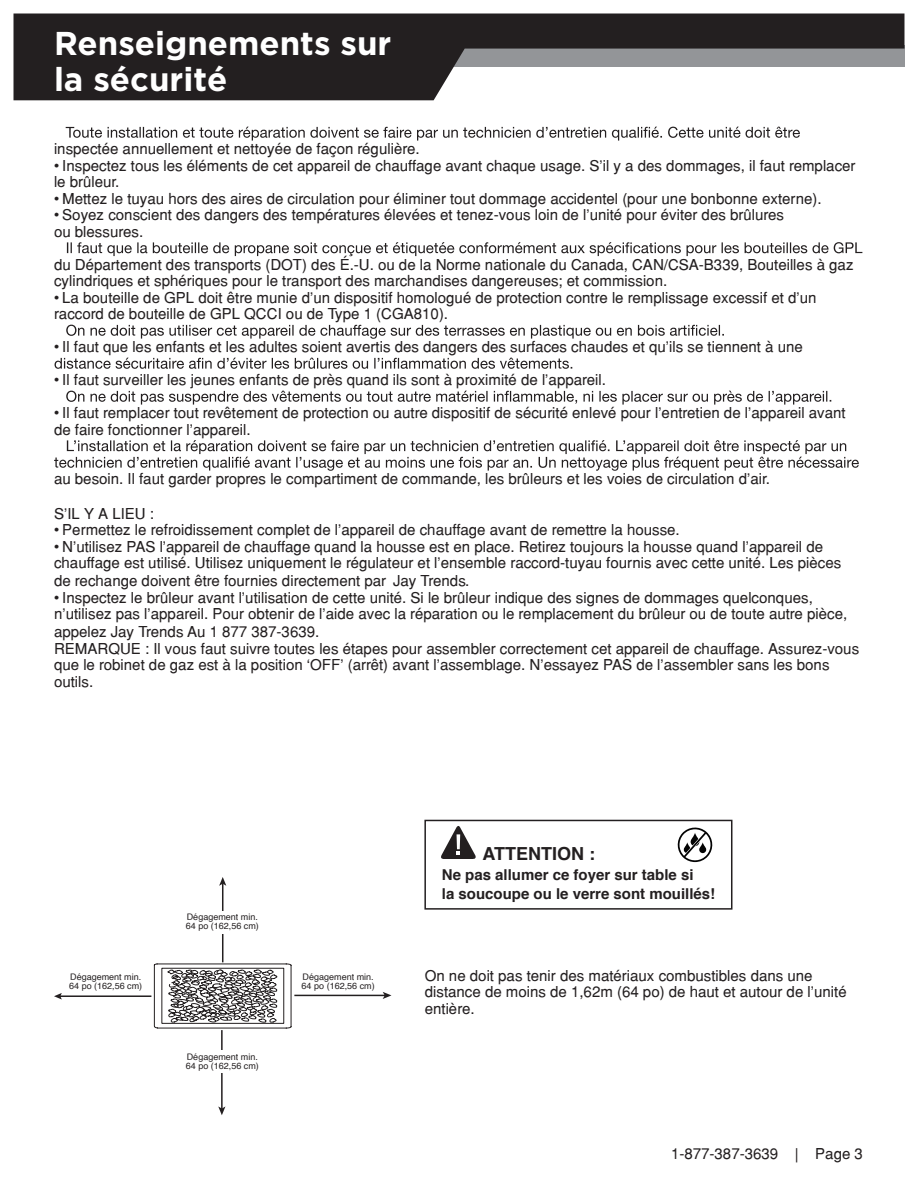
<style>
.page{position:relative;width:918px;height:1188px;background:#fff}
.page>*{position:absolute;margin:0;border:0;box-sizing:border-box;transform-origin:0 0}
.t1{font:700 33px/36px "Gotham";color:#fff}
.t2{font:700 18px "Helvetica";color:#231f20}
.t3{font:15px/16.5px "Helvetica";color:#231f20}
.t4{font:700 15px/19.5px "Helvetica";color:#231f20}
.t5{font:9px/9px "Helvetica";color:#231f20}
</style>
<div class="page">
<svg style="left:14px;top:14px;width:890px;height:86px;fill:#231f20"></svg>
<hr style="left:59px;top:995px;width:92px;height:2px;background:#231f20">
<svg style="left:54px;top:993px;width:8px;height:7px"></svg>
<hr style="left:221px;top:1030px;width:2px;height:79px;background:#231f20">
<svg style="left:218px;top:1106px;width:7px;height:9px"></svg>
<hr style="left:222px;top:883px;width:1px;height:79px;background:#231f20">
<svg style="left:219px;top:877px;width:7px;height:9px"></svg>
<hr style="left:294px;top:995px;width:91px;height:1px;background:#231f20">
<svg style="left:383px;top:992px;width:8px;height:7px"></svg>
<svg style="left:154px;top:963px;width:138px;height:66px"></svg>
<div style="left:169px;top:911px;width:107px;height:22px;background:#fff"></div>
<div style="left:168px;top:1051px;width:107px;height:22px;background:#fff"></div>
<svg style="left:66px;top:127px;width:734px;height:14px"></svg>
<svg style="left:67px;top:242px;width:795px;height:14px"></svg>
<svg style="left:66px;top:325px;width:658px;height:14px"></svg>
<svg style="left:55px;top:358px;width:517px;height:11px"></svg>
<svg style="left:66px;top:391px;width:765px;height:14px"></svg>
<svg style="left:54px;top:440px;width:805px;height:31px"></svg>
<svg style="left:441px;top:826px;width:35px;height:33px"></svg>
<div style="left:424px;top:820px;width:308px;height:90px;border:2px solid #231f20"></div>
<svg style="left:677px;top:827px;width:36px;height:35px"></svg>
<h1 class="t1" style="left:54px;top:25px;width:339px">Renseignements sur la sécurité</h1>
<p class="t3" style="left:54px;top:140px;width:367px">inspectée annuellement et nettoyée de façon régulière.</p>
<p class="t3" style="left:54px;top:157px;width:803px">• Inspectez tous les éléments de cet appareil de chauffage avant chaque usage. S’il y a des dommages, il faut remplacer le brûleur.</p>
<p class="t3" style="left:54px;top:190px;width:769px">• Mettez le tuyau hors des aires de circulation pour éliminer tout dommage accidentel (pour une bonbonne externe).</p>
<p class="t3" style="left:54px;top:206px;width:732px">• Soyez conscient des dangers des températures élevées et tenez-vous loin de l’unité pour éviter des brûlures ou blessures.</p>
<p class="t3" style="left:54px;top:256px;width:801px">du Département des transports (DOT) des É.-U. ou de la Norme nationale du Canada, CAN/CSA-B339, Bouteilles à gaz cylindriques et sphériques pour le transport des marchandises dangereuses; et commission.</p>
<p class="t3" style="left:54px;top:289px;width:764px">• La bouteille de GPL doit être munie d’un dispositif homologué de protection contre le remplissage excessif et d’un raccord de bouteille de GPL QCCI ou de Type 1 (CGA810).</p>
<p class="t3" style="left:54px;top:338px;width:750px">• Il faut que les enfants et les adultes soient avertis des dangers des surfaces chaudes et qu’ils se tiennent à une</p>
<p class="t3" style="left:54px;top:371px;width:553px">• Il faut surveiller les jeunes enfants de près quand ils sont à proximité de l’appareil.</p>
<p class="t3" style="left:54px;top:404px;width:793px">• Il faut remplacer tout revêtement de protection ou autre dispositif de sécurité enlevé pour l’entretien de l’appareil avant de faire fonctionner l’appareil.</p>
<p class="t3" style="left:54px;top:470px;width:717px">au besoin. Il faut garder propres le compartiment de commande, les brûleurs et les voies de circulation d’air.</p>
<p class="t3" style="left:54px;top:505px;width:102px">S’IL Y A LIEU :</p>
<p class="t3" style="left:54px;top:521px;width:627px">• Permettez le refroidissement complet de l’appareil de chauffage avant de remettre la housse.</p>
<p class="t3" style="left:54px;top:538px;width:789px">• N’utilisez PAS l’appareil de chauffage quand la housse est en place. Retirez toujours la housse quand l’appareil de chauffage est utilisé. Utilisez uniquement le régulateur et l’ensemble raccord-tuyau fournis avec cette unité. Les pièces</p>
<p class="t3" style="left:54px;top:572px;width:417px">de rechange doivent être fournies directement par Jay Trends.</p>
<p class="t3" style="left:54px;top:589px;width:795px">• Inspectez le brûleur avant l’utilisation de cette unité. Si le brûleur indique des signes de dommages quelconques, n’utilisez pas l’appareil. Pour obtenir de l’aide avec la réparation ou le remplacement du brûleur ou de toute autre pièce,</p>
<p class="t3" style="left:54px;top:623px;width:807px">appelez Jay Trends Au 1 877 387-3639.<br>REMARQUE : Il vous faut suivre toutes les étapes pour assembler correctement cet appareil de chauffage. Assurez-vous que le robinet de gaz est à la position ‘OFF’ (arrêt) avant l’assemblage. N’essayez PAS de l’assembler sans les bons outils.</p>
<p class="t5" style="left:69px;top:973px;width:75px">Dégagement min.<br>64 po (162,56 cm)</p>
<p class="t5" style="left:186px;top:913px;width:75px">Dégagement min.<br>64 po (162,56 cm)</p>
<p class="t5" style="left:186px;top:1052px;width:75px">Dégagement min.<br>64 po (162,56 cm)</p>
<p class="t5" style="left:302px;top:973px;width:75px">Dégagement min.<br>64 po (162,56 cm)</p>
<p class="t2" style="left:482px;top:840px;width:114px">ATTENTION :</p>
<p class="t4" style="left:442px;top:865px;width:275px">Ne pas allumer ce foyer sur table si<br>la soucoupe ou le verre sont mouillés!</p>
<p class="t3" style="left:425px;top:967px;width:423px">On ne doit pas tenir des matériaux combustibles dans une distance de moins de 1,62m (64 po) de haut et autour de l’unité entière.</p>
<p class="t3" style="left:671px;top:1145px;width:193px">1-877-387-3639 | Page 3</p>
</div>
